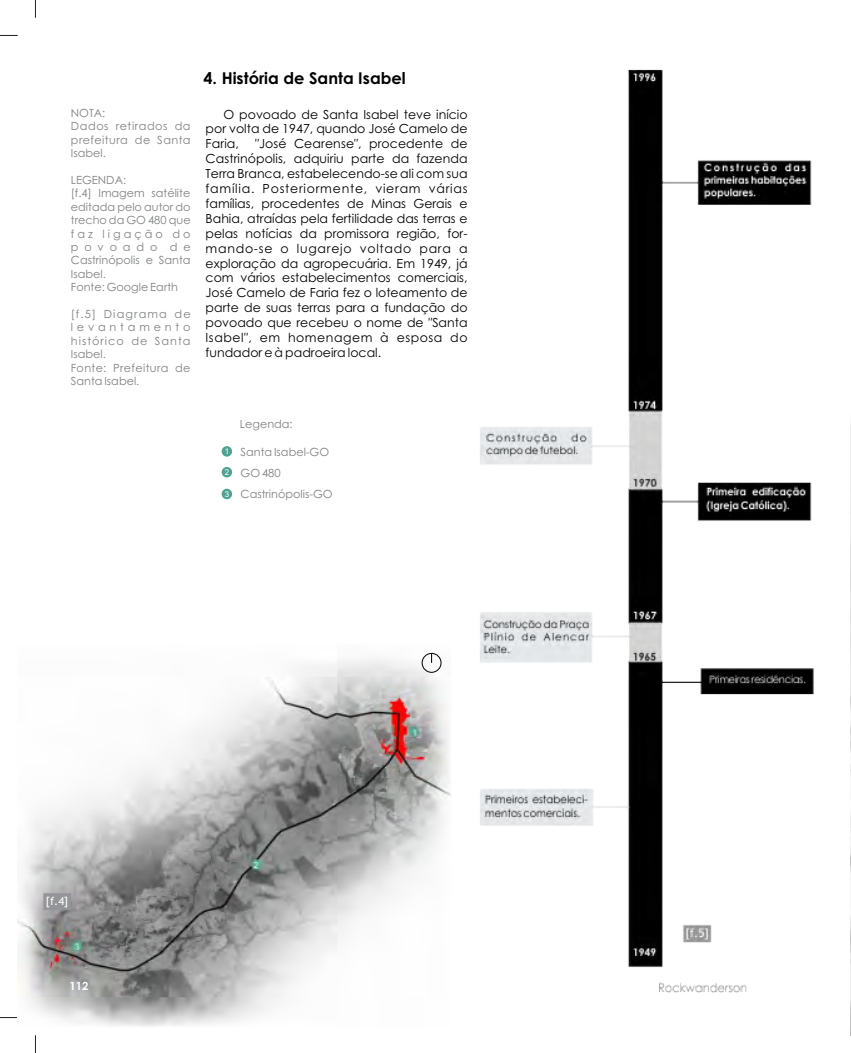
<style>
.page{position:relative;width:851px;height:1053px;background:#fff}
.page>*{position:absolute;margin:0;border:0;box-sizing:border-box;transform-origin:0 0}
.t1{font:700 16.25px "Century Gothic";color:#000}
.t2{font:12.5px/14.9px "Century Gothic";color:#000;text-align:justify}
.t3{font:11.25px/13.4px "Century Gothic";color:#808285}
.t4{font:11.25px/13.4px "Century Gothic";letter-spacing:.09em;color:#808285}
.t5{font:11.25px/13.4px "Century Gothic";letter-spacing:.04em;color:#808285}
.t6{font:11.25px "Trebuchet MS";color:#fff}
.t7{font:700 11.25px "Century Gothic";color:#fff}
.t8{font:8px "Arial";color:#fff}
.s1{font-family:"Arial";font-size:8px;color:#fff}
</style>
<div class="page">
<svg style="left:35px;top:1035px;width:1px;height:17px"></svg>
<svg style="left:0;top:1017px;width:17px;height:1px"></svg>
<svg style="left:0;top:35px;width:18px;height:1px"></svg>
<svg style="left:35px;top:0;width:1px;height:18px"></svg>
<img style="left:18px;top:69px;width:796px;height:958px">
<div style="left:421px;top:653px;width:20px;height:19px;border:1px solid #000;border-radius:50%"></div>
<div style="left:44px;top:893px;width:27px;height:17px;background:#939598"></div>
<p class="t5" style="left:71px;top:107px;width:121px">NOTA:<br>Dados retirados da prefeitura de Santa<br>Isabel.</p>
<p class="t3" style="left:71px;top:174px;width:121px">LEGENDA:<br>[f.4] Imagem satélite editada pelo autor do trecho da GO 480 que faz ligação do povoado de<br>Castrinópolis e Santa<br>Isabel.<br>Fonte: Google Earth</p>
<p class="t4" style="left:71px;top:308px;width:121px">[f.5] Diagrama de levantamento histórico de Santa<br>Isabel.<br>Fonte: Prefeitura de<br>Santa Isabel.</p>
<h1 class="t1" style="left:203px;top:72px;width:204px">4. História de Santa Isabel</h1>
<p class="t2" style="left:206px;top:108px;width:263px;text-indent:18px">O povoado de Santa Isabel teve início por volta de 1947, quando José Camelo de Faria,</p>
<p class="t2" style="left:205px;top:137px;width:263px;text-indent:50px">″José Cearense″, procedente de Castrinópolis, adquiriu parte da fazenda Terra Branca, estabelecendo-se ali com sua família. Posteriormente, vieram várias famílias, procedentes de Minas Gerais e Bahia, atraídas pela fertilidade das terras e pelas notícias da promissora região, for&shy;mando-se o lugarejo voltado para a exploração da agropecuária. Em 1949, já com vários estabelecimentos comerciais, José Camelo de Faria fez o loteamento de parte de suas terras para a fundação do povoado que recebeu o nome de ″Santa Isabel″, em homenagem à esposa do fundador e à padroeira local.</p>
<p class="t3" style="left:240px;top:418px;width:54px">Legenda:</p>
<p class="t3" style="left:225px;top:446px;width:106px"><span class="s1">1</span> Santa Isabel-GO</p>
<p class="t8" style="left:225px;top:469px;width:6px">2</p>
<p class="t3" style="left:225px;top:488px;width:109px"><span class="s1">3</span> Castrinópolis-GO</p>
<p class="t3" style="left:240px;top:467px;width:42px">GO 480</p>
<p class="t6" style="left:46px;top:896px;width:24px">[f.4]</p>
<p class="t7" style="left:70px;top:981px;width:20px">112</p>
</div>
